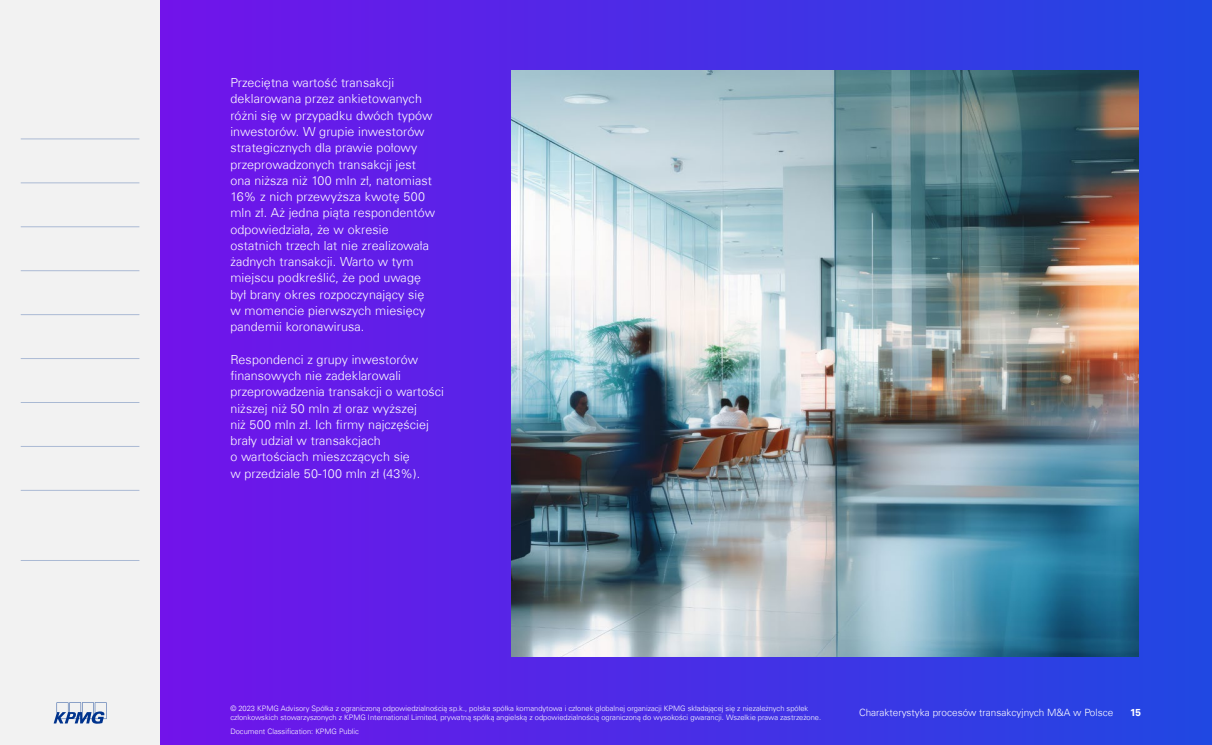
<style>
.page{position:relative;width:1212px;height:745px;background:#fff}
.page>*{position:absolute;margin:0;border:0;box-sizing:border-box;transform-origin:0 0}
.t1{font:300 12.5px/16.2px "Universfor KPMG";letter-spacing:.01em;color:#fff}
.t2{font:300 10px "Universfor KPMG";color:#fff}
.t3{font:700 10px "Universfor KPMG";color:#fff}
.t4{font:300 7.5px/9px "Universfor KPMG";color:#fff}
</style>
<div class="page">
<div style="left:159px;top:0;width:1053px;height:744px;background:linear-gradient(to right,#7314ea,#214ae0)"></div>
<img style="left:512px;top:71px;width:627px;height:585px">
<div style="left:0;top:0;width:159px;height:744px;background:#f2f2f2"></div>
<svg style="left:54px;top:702px;width:53px;height:21px"></svg>
<hr style="left:21px;top:138px;width:118px;height:1px;background:#00338d">
<hr style="left:21px;top:182px;width:118px;height:1px;background:#00338d">
<hr style="left:21px;top:226px;width:118px;height:1px;background:#00338d">
<hr style="left:21px;top:270px;width:118px;height:1px;background:#00338d">
<hr style="left:21px;top:314px;width:118px;height:1px;background:#00338d">
<hr style="left:21px;top:358px;width:118px;height:1px;background:#00338d">
<hr style="left:21px;top:402px;width:118px;height:1px;background:#00338d">
<hr style="left:21px;top:446px;width:118px;height:1px;background:#00338d">
<hr style="left:21px;top:489px;width:118px;height:1px;background:#00338d">
<hr style="left:21px;top:559px;width:118px;height:1px;background:#00338d">
<p class="t1" style="left:230px;top:75px;width:206px">Przeciętna wartość transakcji deklarowana przez ankietowanych różni się w przypadku dwóch typów inwestorów. W grupie inwestorów strategicznych dla prawie połowy przeprowadzonych transakcji jest ona niższa niż 100 mln zł, natomiast<br>16% z nich przewyższa kwotę 500 mln zł. Aż jedna piąta respondentów odpowiedziała, że w okresie ostatnich trzech lat nie zrealizowała żadnych transakcji. Warto w tym miejscu podkreślić, że pod uwagę był brany okres rozpoczynający się w momencie pierwszych miesięcy pandemii koronawirusa.</p>
<p class="t1" style="left:230px;top:351px;width:215px">Respondenci z grupy inwestorów finansowych nie zadeklarowali przeprowadzenia transakcji o wartości niższej niż 50 mln zł oraz wyższej<br>niż 500 mln zł. Ich firmy najczęściej brały udział w transakcjach<br>o wartościach mieszczących się<br>w przedziale 50-100 mln zł (43%).</p>
<p class="t4" style="left:230px;top:703px;width:592px">© 2023 KPMG Advisory Spółka z ograniczoną odpowiedzialnością sp.k., polska spółka komandytowa i członek globalnej organizacji KPMG składającej się z niezależnych spółek członkowskich stowarzyszonych z KPMG International Limited, prywatną spółką angielską z odpowiedzialnością ograniczoną do wysokości gwarancji. Wszelkie prawa zastrzeżone.</p>
<p class="t4" style="left:230px;top:726px;width:130px">Document Classification: KPMG Public</p>
<p class="t2" style="left:859px;top:706px;width:256px">Charakterystyka procesów transakcyjnych M&amp;A w Polsce</p>
<p class="t3" style="left:1130px;top:706px;width:13px">15</p>
</div>
